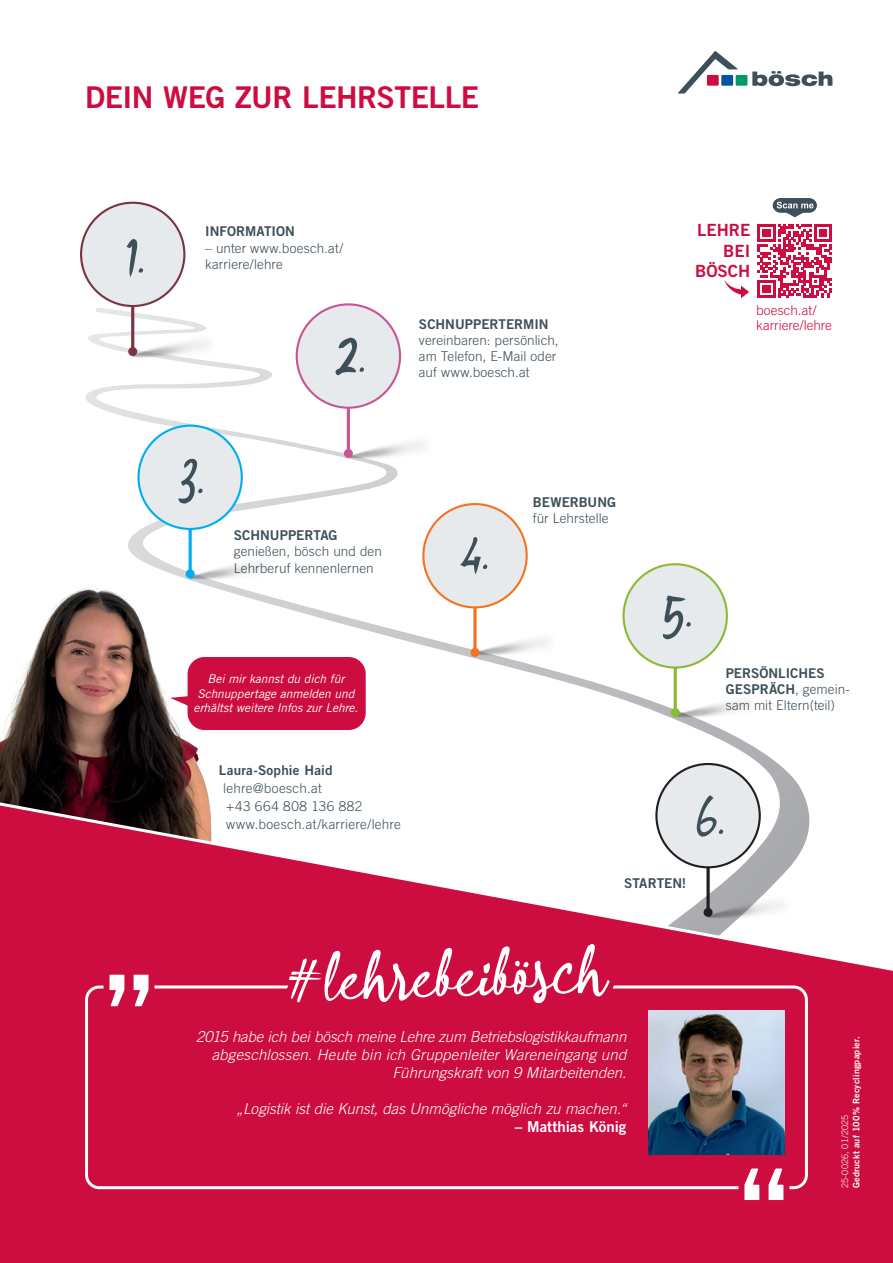
<style>
.page{position:relative;width:893px;height:1263px;background:#fff}
.page>*{position:absolute;margin:0;border:0;box-sizing:border-box;transform-origin:0 0}
.t1{font:65.55px "a Angkanya Sebelas";color:#3d4f59}
.t2{font:30px "Trade Gothic LT Pro Bd 2";letter-spacing:-.015em;color:#cd0d40}
.t3{font:16.8px/20.2px "Trade Gothic LT Pro Bd 2";color:#cd0d40;text-align:right}
.t4{font:italic 300 15px/18px "Trade Gothic LT Pro";color:#fff;text-align:right}
.t5{font:15px "Trade Gothic LT Pro Bd 2";color:#fff}
.t6{font:300 13.5px/16.2px "Trade Gothic LT Pro";letter-spacing:.01em;color:#3d4f59}
.t7{font:13.5px/16.2px "Trade Gothic LT Pro Bd 2";color:#3d4f59}
.t8{font:300 13.5px/15px "Trade Gothic LT Pro";color:#cd0d40}
.t9{font:13.5px "Trade Gothic LT Pro Bd 2";letter-spacing:.02em;color:#3d4f59}
.t10{font:italic 12px/14.4px "Trade Gothic LT Pro";letter-spacing:-.005em;color:#fff;text-align:center}
.t11{font:9px "Trade Gothic LT Pro Bd 2";letter-spacing:.02em;color:#fff}
.t12{font:300 9px "Trade Gothic LT Pro";letter-spacing:.02em;color:#fff}
.s1{font-family:"Trade Gothic LT Pro";font-weight:300}
</style>
<div class="page">
<svg style="left:85px;top:307px;width:720px;height:491px"></svg>
<svg style="left:678px;top:51px;width:60px;height:43px"></svg>
<div style="left:707px;top:75px;width:12px;height:11px;background:#cd0d40"></div>
<div style="left:721px;top:75px;width:12px;height:11px;background:#0155a2"></div>
<div style="left:736px;top:75px;width:11px;height:11px;background:#009a67"></div>
<svg style="left:752px;top:71px;width:80px;height:15px"></svg>
<img style="left:0;top:534px;width:240px;height:264px">
<div style="left:0;top:975px;width:893px;height:288px;background:#cd0d40"></div>
<svg style="left:0;top:798px;width:893px;height:177px"></svg>
<div style="left:85px;top:985px;width:723px;height:204px;border:3px solid #fff;border-radius:13px"></div>
<img style="left:648px;top:1010px;width:136px;height:144px">
<svg style="left:98px;top:966px;width:61px;height:51px"></svg>
<svg style="left:734px;top:1158px;width:61px;height:51px"></svg>
<svg style="left:286px;top:944px;width:330px;height:59px"></svg>
<svg style="left:170px;top:696px;width:18px;height:10px"></svg>
<div style="left:188px;top:657px;width:178px;height:73px;background:#cd0d40;border-radius:17px"></div>
<img style="left:181px;top:509px;width:112px;height:85px">
<div style="left:138px;top:426px;width:104px;height:103px;background:#e6eaed;border-radius:50%"></div>
<div style="left:137px;top:425px;width:106px;height:105px;border:2px solid #00aeef;border-radius:50%"></div>
<hr style="left:189px;top:529px;width:3px;height:45px;background:#00aeef">
<div style="left:186px;top:569px;width:9px;height:9px;background:#00aeef;border-radius:50%"></div>
<img style="left:466px;top:586px;width:111px;height:85px">
<div style="left:423px;top:504px;width:104px;height:103px;background:#e6eaed;border-radius:50%"></div>
<div style="left:422px;top:503px;width:106px;height:105px;border:2px solid #f47321;border-radius:50%"></div>
<svg style="left:473px;top:607px;width:4px;height:41px"></svg>
<div style="left:470px;top:648px;width:10px;height:9px;background:#f47321;border-radius:50%"></div>
<img style="left:667px;top:648px;width:112px;height:85px">
<div style="left:624px;top:564px;width:103px;height:103px;background:#e6eaed;border-radius:50%"></div>
<div style="left:622px;top:563px;width:106px;height:106px;border:2px solid #8cba37;border-radius:50%"></div>
<hr style="left:674px;top:667px;width:3px;height:46px;background:#8cba37">
<div style="left:671px;top:708px;width:9px;height:9px;background:#8cba37;border-radius:50%"></div>
<img style="left:341px;top:389px;width:112px;height:85px">
<div style="left:297px;top:304px;width:103px;height:104px;background:#e6eaed;border-radius:50%"></div>
<div style="left:296px;top:303px;width:105px;height:106px;border:2px solid #c75694;border-radius:50%"></div>
<hr style="left:347px;top:408px;width:3px;height:45px;background:#c75694">
<div style="left:344px;top:449px;width:9px;height:9px;background:#c75694;border-radius:50%"></div>
<img style="left:124px;top:287px;width:112px;height:85px">
<div style="left:81px;top:203px;width:103px;height:103px;background:#e6eaed;border-radius:50%"></div>
<div style="left:80px;top:202px;width:105px;height:105px;border:2px solid #7b3442;border-radius:50%"></div>
<hr style="left:131px;top:306px;width:3px;height:46px;background:#7b3442">
<div style="left:128px;top:347px;width:9px;height:9px;background:#7b3442;border-radius:50%"></div>
<img style="left:700px;top:848px;width:111px;height:85px">
<div style="left:656px;top:764px;width:104px;height:103px;background:#e6eaed;border-radius:50%"></div>
<div style="left:655px;top:763px;width:106px;height:105px;border:2px solid #231f20;border-radius:50%"></div>
<svg style="left:706px;top:867px;width:4px;height:41px"></svg>
<div style="left:704px;top:908px;width:9px;height:9px;background:#231f20;border-radius:50%"></div>
<svg style="left:724px;top:280px;width:25px;height:18px"></svg>
<svg style="left:757px;top:224px;width:75px;height:74px"></svg>
<svg style="left:773px;top:198px;width:44px;height:19px"></svg>
<h2 class="t2" style="left:85px;top:79px;width:396px">DEIN WEG ZUR LEHRSTELLE</h2>
<h1 class="t1" style="left:125px;top:221px;width:22px">1.</h1>
<p class="t7" style="left:205px;top:223px;width:91px">INFORMATION</p>
<p class="t6" style="left:205px;top:239px;width:140px">– unter www.boesch.at/ karriere/lehre</p>
<h1 class="t1" style="left:335px;top:320px;width:33px">2.</h1>
<p class="t7" style="left:419px;top:316px;width:131px">SCHNUPPERTERMIN</p>
<p class="t6" style="left:419px;top:332px;width:141px">vereinbaren: persönlich, am Telefon, E-Mail oder auf www.boesch.at</p>
<p class="t3" style="left:695px;top:220px;width:57px">LEHRE<br>BEI<br>BÖSCH</p>
<p class="t8" style="left:756px;top:302px;width:77px">boesch.at/ karriere/lehre</p>
<h1 class="t1" style="left:180px;top:441px;width:27px">3.</h1>
<p class="t7" style="left:234px;top:527px;width:105px">SCHNUPPERTAG</p>
<p class="t6" style="left:234px;top:543px;width:150px">genießen, bösch und den<br>Lehrberuf kennenlernen</p>
<p class="t10" style="left:194px;top:672px;width:166px">Bei mir kannst du dich für<br>Schnuppertage anmelden und erhältst weitere Infos zur Lehre.</p>
<p class="t9" style="left:219px;top:762px;width:115px">Laura-Sophie Haid</p>
<p class="t6" style="left:223px;top:779px;width:179px;line-height:18px">lehre@boesch.at<br>+43 664 808 136 882 www.boesch.at/karriere/lehre</p>
<h1 class="t1" style="left:462px;top:517px;width:30px">4.</h1>
<p class="t7" style="left:533px;top:494px;width:85px">BEWERBUNG</p>
<p class="t6" style="left:533px;top:510px;width:77px">für Lehrstelle</p>
<h1 class="t1" style="left:662px;top:575px;width:33px">5.</h1>
<p class="t7" style="left:726px;top:665px;width:126px">PERSÖNLICHES<br>GESPRÄCH<span class="s1">, gemein-</span></p>
<p class="t6" style="left:726px;top:697px;width:111px">sam mit Eltern(teil)</p>
<h1 class="t1" style="left:695px;top:782px;width:32px">6.</h1>
<p class="t7" style="left:624px;top:875px;width:64px">STARTEN!</p>
<p class="t4" style="left:196px;top:1028px;width:432px">2015 habe ich bei bösch meine Lehre zum Betriebslogistikkaufmann abgeschlossen. Heute bin ich Gruppenleiter Wareneingang und<br>Führungskraft von 9 Mitarbeitenden.</p>
<p class="t4" style="left:236px;top:1100px;width:391px">„Logistik ist die Kunst, das Unmögliche möglich zu machen.“</p>
<p class="t5" style="left:515px;top:1117px;width:113px">– Matthias König</p>
<p class="t11" style="left:850px;top:1188px;width:153px;rotate:-90deg">Gedruckt auf 100% Recyclingpapier.</p>
<p class="t12" style="left:839px;top:1188px;width:75px;rotate:-90deg">25-0026, 01/2025</p>
</div>
